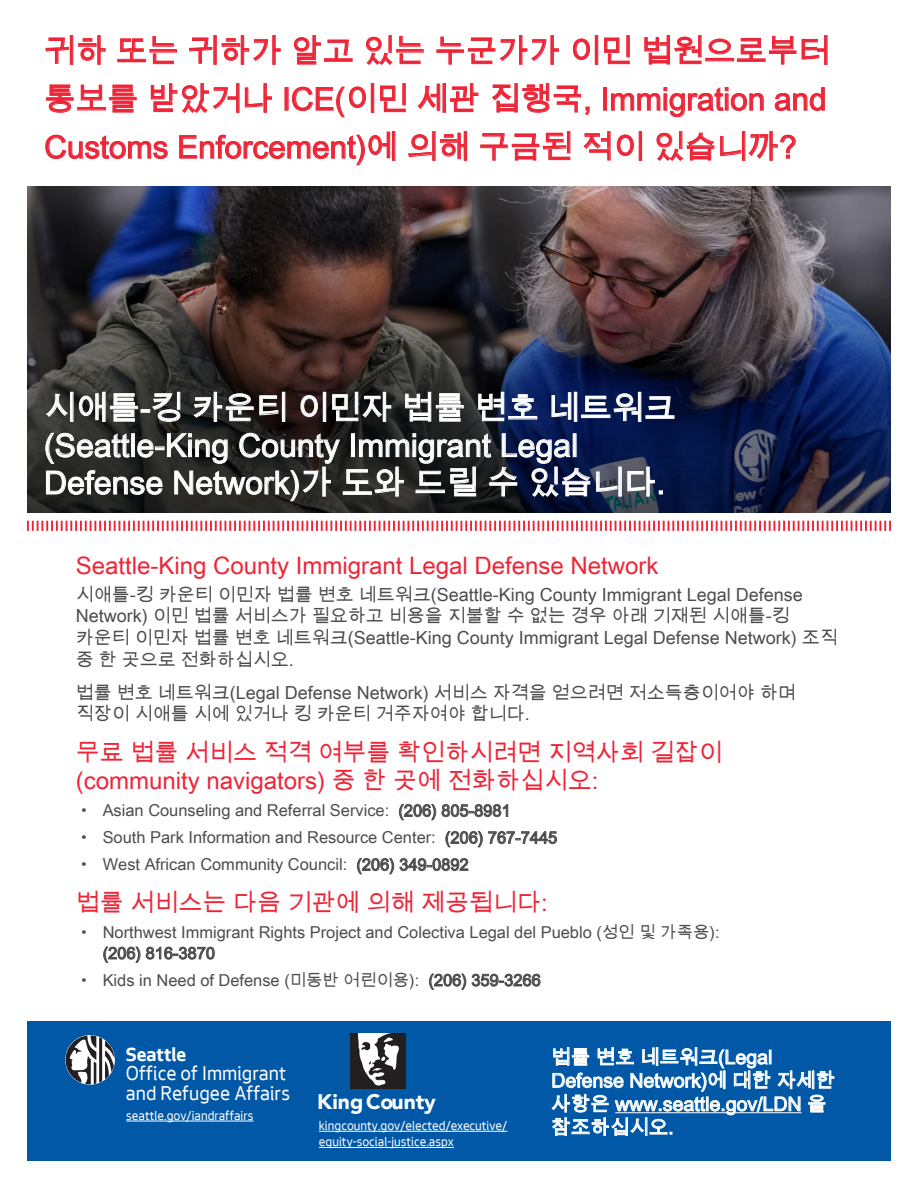
<style>
.page{position:relative;width:918px;height:1188px;background:#fff}
.page>*{position:absolute;margin:0;border:0;box-sizing:border-box;transform-origin:0 0}
.t1{font:32.1px/37.3px "Arial Unicode MS";color:#fff}
.t2{font:31.5px/48px "Arial Unicode MS";color:#ed2537;text-align:justify}
.t3{font:24px/28.8px "Arial Unicode MS";color:#ed2537}
.t4{font:900 21.15px "Avenir";color:#fff}
.t5{font:20.7px/19.4px "Seattle Text";color:#fff}
.t6{font:700 19.95px "Seattle Text";color:#fff}
.t7{font:19.5px/23.4px "Arial Unicode MS";color:#fff}
.t8{font:18px/21.6px "Arial Unicode MS";color:#4b4c4d}
.t9{font:16.35px/21px "Arial Unicode MS";color:#4b4c4d}
.t10{font:13.5px/16.2px "Seattle Text";color:#fff}
.s1{font-family:"Fang Song"}
</style>
<div class="page">
<svg style="left:399px;top:804px;width:37px;height:16px"></svg>
<svg style="left:442px;top:804px;width:66px;height:13px"></svg>
<svg style="left:446px;top:831px;width:111px;height:16px"></svg>
<svg style="left:357px;top:858px;width:37px;height:16px"></svg>
<svg style="left:400px;top:858px;width:68px;height:13px"></svg>
<svg style="left:103px;top:947px;width:37px;height:16px"></svg>
<svg style="left:146px;top:947px;width:69px;height:12px"></svg>
<svg style="left:429px;top:974px;width:37px;height:16px"></svg>
<svg style="left:472px;top:974px;width:68px;height:12px"></svg>
<img style="left:27px;top:187px;width:864px;height:326px">
<svg style="left:46px;top:392px;width:135px;height:30px;background:#5e5f5c"></svg>
<svg style="left:194px;top:392px;width:92px;height:30px;background:#4e4a49"></svg>
<svg style="left:300px;top:392px;width:26px;height:30px"></svg>
<svg style="left:332px;top:392px;width:60px;height:30px;background:#474747"></svg>
<svg style="left:405px;top:392px;width:59px;height:30px;background:#6c6d6d"></svg>
<svg style="left:478px;top:392px;width:60px;height:29px;background:#495575"></svg>
<svg style="left:551px;top:391px;width:124px;height:31px;background:#374672"></svg>
<svg style="left:45px;top:433px;width:617px;height:68px;background:#3f424a"></svg>
<div style="left:27px;top:1021px;width:864px;height:140px;background:#0158a6"></div>
<svg style="left:45px;top:35px;width:61px;height:30px"></svg>
<svg style="left:117px;top:36px;width:60px;height:28px"></svg>
<svg style="left:189px;top:35px;width:92px;height:30px"></svg>
<svg style="left:294px;top:35px;width:59px;height:30px"></svg>
<svg style="left:366px;top:35px;width:58px;height:30px"></svg>
<svg style="left:436px;top:35px;width:123px;height:30px"></svg>
<svg style="left:573px;top:35px;width:25px;height:30px"></svg>
<svg style="left:604px;top:35px;width:26px;height:29px"></svg>
<svg style="left:644px;top:35px;width:184px;height:30px"></svg>
<svg style="left:46px;top:84px;width:91px;height:29px"></svg>
<svg style="left:151px;top:83px;width:121px;height:30px"></svg>
<svg style="left:292px;top:83px;width:82px;height:35px"></svg>
<svg style="left:380px;top:83px;width:26px;height:29px"></svg>
<svg style="left:418px;top:83px;width:61px;height:30px"></svg>
<svg style="left:492px;top:83px;width:98px;height:32px"></svg>
<div style="left:604px;top:88px;width:3px;height:22px;border:1px solid #ed2537"></div>
<svg style="left:611px;top:87px;width:153px;height:31px"></svg>
<svg style="left:774px;top:87px;width:51px;height:24px"></svg>
<svg style="left:45px;top:134px;width:123px;height:25px"></svg>
<svg style="left:179px;top:131px;width:217px;height:35px"></svg>
<svg style="left:408px;top:131px;width:59px;height:30px"></svg>
<svg style="left:480px;top:131px;width:91px;height:30px"></svg>
<svg style="left:583px;top:131px;width:28px;height:30px"></svg>
<svg style="left:617px;top:131px;width:25px;height:30px"></svg>
<svg style="left:656px;top:131px;width:140px;height:30px"></svg>
<svg style="left:551px;top:1047px;width:284px;height:89px"></svg>
<svg style="left:66px;top:1035px;width:49px;height:49px"></svg>
<img style="left:350px;top:1034px;width:56px;height:55px">
<svg style="left:27px;top:521px;width:864px;height:10px"></svg>
<hr style="left:126px;top:1121px;width:128px;height:1px;background:#fff">
<hr style="left:319px;top:1131px;width:188px;height:1px;background:#fff">
<hr style="left:319px;top:1147px;width:135px;height:1px;background:#fff">
<p class="t2" style="left:44px;top:26px;width:787px">귀하 또는 귀하가 알고 있는 누군가가 이민 법원으로부터 통보를 받았거나 ICE(이민 세관 집행국, Immigration and Customs Enforcement)에 의해 구금된 적이 있습니까?</p>
<p class="t1" style="left:44px;top:389px;width:633px">시애틀-킹 카운티 이민자 법률 변호 네트워크 (Seattle-King County Immigrant Legal<br>Defense Network)가 도와 드릴 수 있습니다.</p>
<p class="t3" style="left:76px;top:550px;width:584px">Seattle-King County Immigrant Legal Defense Network</p>
<p class="t8" style="left:76px;top:583px;width:764px">시애틀-킹 카운티 이민자 법률 변호 네트워크(Seattle-King County Immigrant Legal Defense Network) 이민 법률 서비스가 필요하고 비용을 지불할 수 없는 경우 아래 기재된 시애틀-킹 카운티 이민자 법률 변호 네트워크(Seattle-King County Immigrant Legal Defense Network) 조직 중 한 곳으로 전화하십시오.</p>
<p class="t8" style="left:76px;top:681px;width:722px">법률 변호 네트워크(Legal Defense Network) 서비스 자격을 얻으려면 저소득층이어야 하며 직장이 시애틀 시에 있거나 킹 카운티 거주자여야 합니다.</p>
<p class="t3" style="left:76px;top:737px;width:648px">무료 법률 서비스 적격 여부를 확인하시려면 지역사회 길잡이 (community navigators) 중 한 곳에 전화하십시오:</p>
<p class="t9" style="left:76px;top:800px;width:437px"><span class="s1">·</span> Asian Counseling and Referral Service: (206) 805-8981</p>
<p class="t9" style="left:76px;top:827px;width:483px"><span class="s1">·</span> South Park Information and Resource Center: (206) 767-7445</p>
<p class="t9" style="left:76px;top:854px;width:394px"><span class="s1">·</span> West African Community Council: (206) 349-0892</p>
<p class="t3" style="left:76px;top:888px;width:474px">법률 서비스는 다음 기관에 의해 제공됩니다:</p>
<p class="t9" style="left:103px;top:921px;width:618px;text-indent:-27px"><span class="s1">·</span> Northwest Immigrant Rights Project and Colectiva Legal del Pueblo (성인 및 가족용): (206) 816-3870</p>
<p class="t9" style="left:76px;top:969px;width:467px"><span class="s1">·</span> Kids in Need of Defense (미동반 어린이용): (206) 359-3266</p>
<p class="t6" style="left:126px;top:1040px;width:62px">Seattle</p>
<p class="t5" style="left:126px;top:1063px;width:166px">Office of Immigrant and Refugee Affairs</p>
<p class="t10" style="left:126px;top:1107px;width:129px">seattle.gov/iandraffairs</p>
<p class="t4" style="left:317px;top:1084px;width:120px">King County</p>
<p class="t10" style="left:319px;top:1117px;width:190px">kingcounty.gov/elected/executive/ equity-social-justice.aspx</p>
<p class="t7" style="left:551px;top:1045px;width:285px">법률 변호 네트워크(Legal<br>Defense Network)에 대한 자세한 사항은 www.seattle.gov/LDN 을 참조하십시오.</p>
</div>
